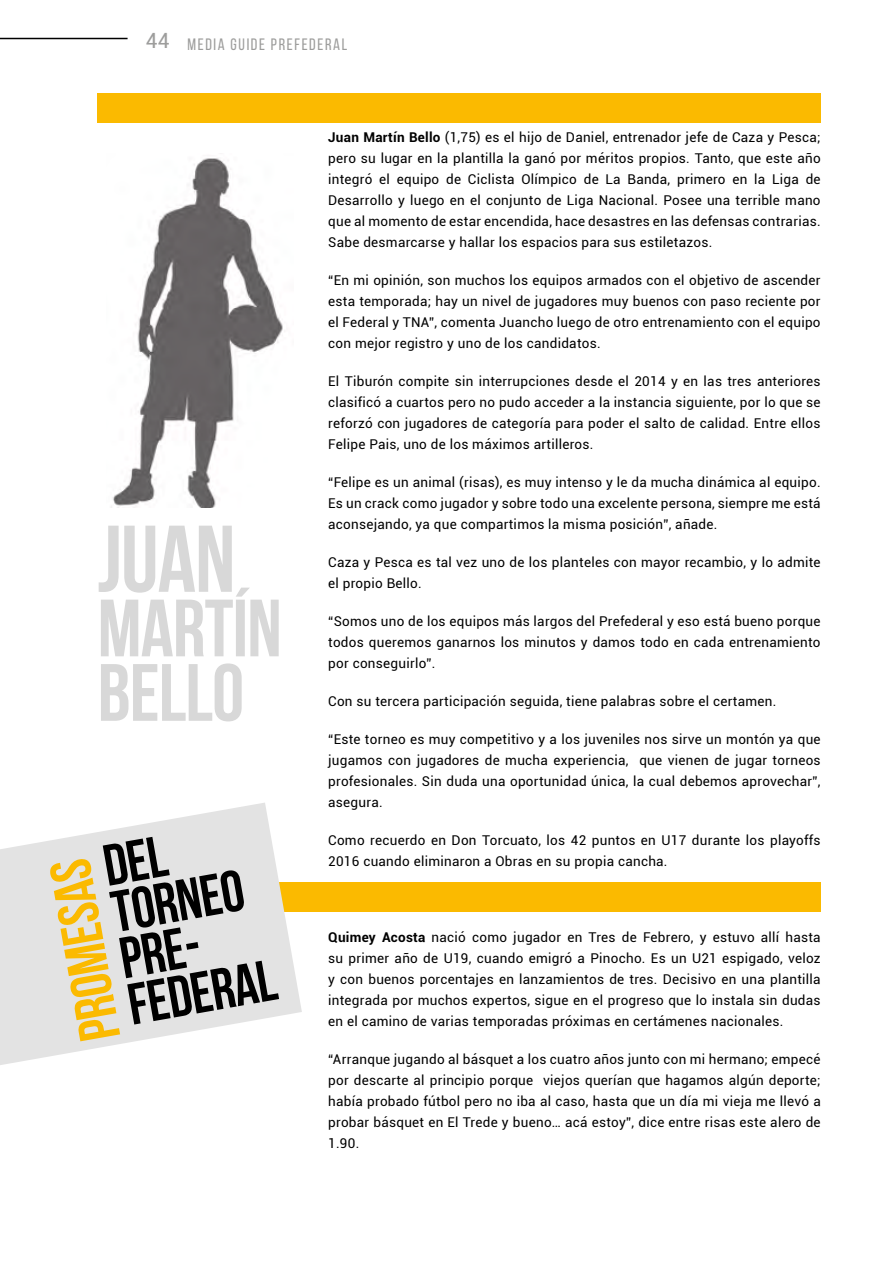
<style>
.page{position:relative;width:893px;height:1263px;background:#fff}
.page>*{position:absolute;margin:0;border:0;box-sizing:border-box;transform-origin:0 0}
.t1{font:700 94.5px "Bebas Neue";color:#d8d8d8}
.t2{font:700 81px/64.5px "Bebas Neue";letter-spacing:-.01em;color:#d8d8d8}
.t3{font:700 58.2px/47px "Bebas Neue";color:#000}
.t4{font:700 57.6px "Bebas Neue";color:#fbba00}
.t5{font:16.5px "Bebas Neue";letter-spacing:.1em;color:#9d9d9c}
.t6{font:13.5px/21px "Roboto";letter-spacing:.02em;color:#000;text-align:justify}
.s1{font-family:"Roboto";font-size:21px}
.s2{font-weight:700}
</style>
<div class="page">
<hr style="left:0;top:38px;width:128px;height:1px;background:#000">
<img style="left:111px;top:158px;width:172px;height:350px">
<div style="left:98px;top:94px;width:723px;height:29px;background:#fbba00"></div>
<div style="left:98px;top:882px;width:723px;height:30px;background:#fbba00"></div>
<svg style="left:0;top:803px;width:302px;height:262px;fill:#e3e3e3"></svg>
<p class="t5" style="left:146px;top:35px;width:203px"><span class="s1">44</span> MEDIA GUIDE PREFEDERAL</p>
<h1 class="t1" style="left:98px;top:507px;width:139px">JUAN</h1>
<h2 class="t2" style="left:98px;top:595px;width:186px">MARTÍN<br>BELLO</h2>
<h3 class="t3" style="left:100px;top:842px;width:151px;rotate:-10deg">DEL<br>TORNEO<br>PRE-<br>FEDERAL</h3>
<h3 class="t4" style="left:70px;top:1045px;width:185px;rotate:-100deg">PROMESAS</h3>
<p class="t6" style="left:328px;top:126px;width:494px"><span class="s2">Juan Martín Bello</span> (1,75) es el hijo de Daniel, entrenador jefe de Caza y Pesca; pero su lugar en la plantilla la ganó por méritos propios. Tanto, que este año integró el equipo de Ciclista Olímpico de La Banda, primero en la Liga de Desarrollo y luego en el conjunto de Liga Nacional. Posee una terrible mano que al momento de estar encendida, hace desastres en las defensas contrarias.<br>Sabe desmarcarse y hallar los espacios para sus estiletazos.</p>
<p class="t6" style="left:328px;top:269px;width:494px">“En mi opinión, son muchos los equipos armados con el objetivo de ascender esta temporada; hay un nivel de jugadores muy buenos con paso reciente por el Federal y TNA”, comenta Juancho luego de otro entrenamiento con el equipo con mejor registro y uno de los candidatos.</p>
<p class="t6" style="left:328px;top:370px;width:494px">El Tiburón compite sin interrupciones desde el 2014 y en las tres anteriores clasificó a cuartos pero no pudo acceder a la instancia siguiente, por lo que se reforzó con jugadores de categoría para poder el salto de calidad. Entre ellos Felipe Pais, uno de los máximos artilleros.</p>
<p class="t6" style="left:328px;top:471px;width:494px">“Felipe es un animal (risas), es muy intenso y le da mucha dinámica al equipo.<br>Es un crack como jugador y sobre todo una excelente persona, siempre me está aconsejando, ya que compartimos la misma posición”, añade.</p>
<p class="t6" style="left:328px;top:551px;width:494px">Caza y Pesca es tal vez uno de los planteles con mayor recambio, y lo admite el propio Bello.</p>
<p class="t6" style="left:328px;top:610px;width:494px">“Somos uno de los equipos más largos del Prefederal y eso está bueno porque todos queremos ganarnos los minutos y damos todo en cada entrenamiento por conseguirlo”.</p>
<p class="t6" style="left:328px;top:690px;width:450px">Con su tercera participación seguida, tiene palabras sobre el certamen.</p>
<p class="t6" style="left:328px;top:728px;width:494px">“Este torneo es muy competitivo y a los juveniles nos sirve un montón ya que jugamos con jugadores de mucha experiencia, que vienen de jugar torneos profesionales. Sin duda una oportunidad única, la cual debemos aprovechar”, asegura.</p>
<p class="t6" style="left:328px;top:829px;width:494px">Como recuerdo en Don Torcuato, los 42 puntos en U17 durante los playoffs<br>2016 cuando eliminaron a Obras en su propia cancha.</p>
<p class="t6" style="left:328px;top:926px;width:494px"><span class="s2">Quimey Acosta</span> nació como jugador en Tres de Febrero, y estuvo allí hasta su primer año de U19, cuando emigró a Pinocho. Es un U21 espigado, veloz y con buenos porcentajes en lanzamientos de tres. Decisivo en una plantilla integrada por muchos expertos, sigue en el progreso que lo instala sin dudas en el camino de varias temporadas próximas en certámenes nacionales.</p>
<p class="t6" style="left:328px;top:1048px;width:494px">“Arranque jugando al básquet a los cuatro años junto con mi hermano; empecé por descarte al principio porque viejos querían que hagamos algún deporte; había probado fútbol pero no iba al caso, hasta que un día mi vieja me llevó a probar básquet en El Trede y bueno… acá estoy”, dice entre risas este alero de 1.90.</p>
</div>
